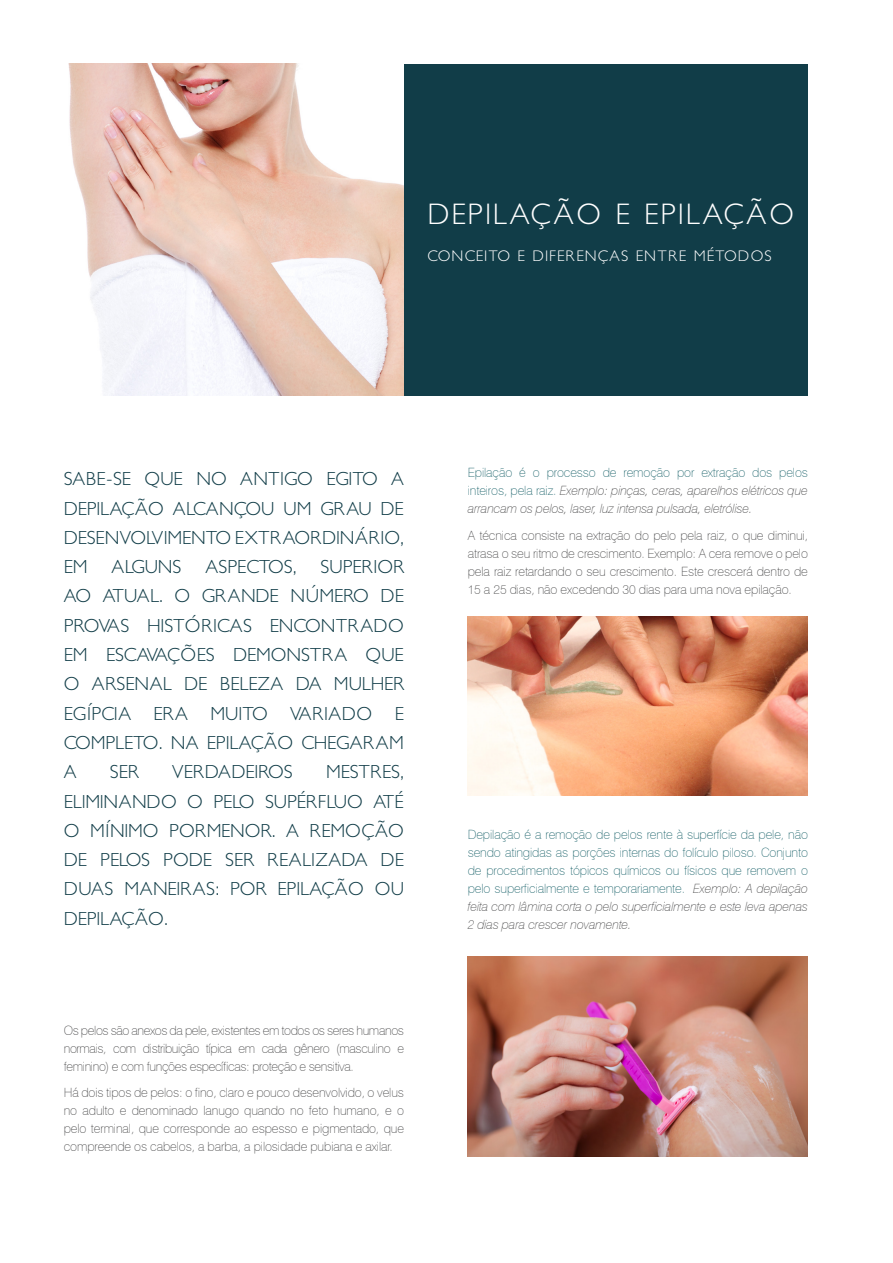
<style>
.page{position:relative;width:893px;height:1263px;background:#fff}
.page>*{position:absolute;margin:0;border:0;box-sizing:border-box;transform-origin:0 0}
.Protocolo_Corporal{font:300 29.85px "Petita";letter-spacing:.075em;color:#fff}
.Protocolo_Corporal-2{font:300 19.05px/29.2px "Petita";color:#113d48;text-align:justify}
.Protocolo_Corporal-3{font:300 15.45px "Petita";letter-spacing:.07em;color:#fff}
.Texto_corrido_padrão{font:100 12.75px/18px "Swiss 721 BT";letter-spacing:-.01em;color:#3e3e3f;text-align:justify}
.Texto_corrido_padrão-2{font:100 12.75px/18px "Swiss 721 BT";letter-spacing:-.01em;color:#115c64;text-align:justify}
.Texto_corrido_padrão-3{font:italic 100 12.75px/18px "Swiss 721 BT";letter-spacing:-.01em;color:#3e3e3f;text-align:justify}
.s1{font-style:normal;color:#115c64}
.s2{font-style:italic;color:#3e3e3f}
</style>
<div class="page">
<div style="left:64px;top:64px;width:744px;height:331px;background:#113d48"></div>
<img style="left:64px;top:64px;width:340px;height:331px">
<img style="left:468px;top:617px;width:340px;height:178px">
<img style="left:468px;top:957px;width:340px;height:200px">
<p class="Protocolo_Corporal" style="left:427px;top:197px;width:368px">DEPILAÇÃO E EPILAÇÃO</p>
<p class="Protocolo_Corporal-3" style="left:427px;top:247px;width:346px">CONCEITO E DIFERENÇAS ENTRE MÉTODOS</p>
<p class="Protocolo_Corporal-2" style="left:64px;top:465px;width:342px">SABE-SE QUE NO ANTIGO EGITO A DEPILAÇÃO ALCANÇOU UM GRAU DE DESENVOLVIMENTO EXTRAORDINÁRIO, EM</p>
<p class="Protocolo_Corporal-2" style="left:64px;top:553px;width:342px;text-indent:257px">SUPERIOR AO ATUAL. O GRANDE NÚMERO DE PROVAS HISTÓRICAS ENCONTRADO EM ESCAVAÇÕES DEMONSTRA QUE O ARSENAL DE BELEZA DA MULHER EGÍPCIA ERA MUITO VARIADO E COMPLETO. NA EPILAÇÃO CHEGARAM A</p>
<p class="Protocolo_Corporal-2" style="left:112px;top:553px;width:71px">ALGUNS</p>
<p class="Protocolo_Corporal-2" style="left:205px;top:553px;width:93px">ASPECTOS,</p>
<p class="Protocolo_Corporal-2" style="left:64px;top:758px;width:342px;text-indent:262px">MESTRES, ELIMINANDO O PELO SUPÉRFLUO ATÉ O MÍNIMO PORMENOR. A REMOÇÃO DE PELOS PODE SER REALIZADA DE DUAS MANEIRAS: POR EPILAÇÃO OU DEPILAÇÃO.</p>
<p class="Protocolo_Corporal-2" style="left:110px;top:758px;width:30px">SER</p>
<p class="Protocolo_Corporal-2" style="left:172px;top:758px;width:122px">VERDADEIROS</p>
<p class="Texto_corrido_padrão" style="left:64px;top:1021px;width:342px">Os pelos são anexos da pele, existentes em todos os seres humanos normais, com distribuição típica em cada gênero (masculino e feminino) e com funções específicas: proteção e sensitiva.</p>
<p class="Texto_corrido_padrão" style="left:64px;top:1083px;width:342px">Há dois tipos de pelos: o fino, claro e pouco desenvolvido, o velus no adulto e denominado lanugo quando no feto humano, e o pelo terminal, que corresponde ao espesso e pigmentado, que compreende os cabelos, a barba, a pilosidade pubiana e axilar.</p>
<p class="Texto_corrido_padrão-3" style="left:468px;top:464px;width:342px"><span class="s1">Epilação é o processo de remoção por extração dos pelos inteiros, pela raiz.</span> Exemplo: pinças, ceras, aparelhos elétricos que arrancam os pelos, laser, luz intensa pulsada, eletrólise.</p>
<p class="Texto_corrido_padrão" style="left:468px;top:526px;width:342px">A técnica consiste na extração do pelo pela raiz, o que diminui, atrasa o seu ritmo de crescimento. Exemplo: A cera remove o pelo pela raiz retardando o seu crescimento. Este crescerá dentro de 15 a 25 dias, não excedendo 30 dias para uma nova epilação.</p>
<p class="Texto_corrido_padrão-2" style="left:468px;top:825px;width:342px">Depilação é a remoção de pelos rente à superfície da pele, não sendo atingidas as porções internas do folículo piloso. Conjunto de procedimentos tópicos químicos ou físicos que removem o pelo superficialmente e temporariamente. <span class="s2">Exemplo: A depilação feita com lâmina corta o pelo superficialmente e este leva apenas 2 dias para crescer novamente.</span></p>
</div>
